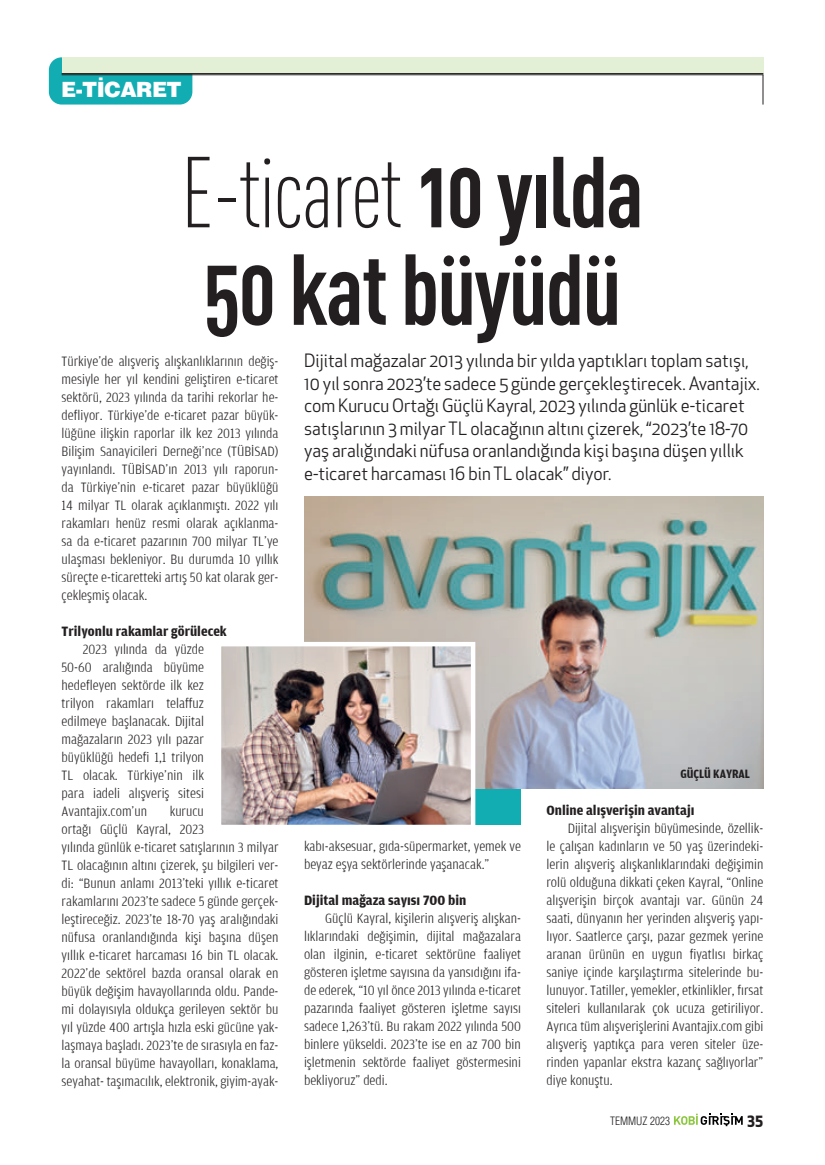
<style>
.page{position:relative;width:825px;height:1165px;background:#fff}
.page>*{position:absolute;margin:0;border:0;box-sizing:border-box;transform-origin:0 0}
.t1{font:99px/97.5px "DIN Cond Bold Alternate";letter-spacing:-.02em;color:#231f20;scale:.95 1}
.t2{font:900 21px "Helveticam";letter-spacing:-.025em;color:#fff}
.t3{font:18px/22.5px "Apex New";color:#231f20}
.t4{font:700 15px "Apex New";color:#231f20}
.t5{font:300 condensed 14.25px/18px "Amplitude Aubi 3";color:#231f20;text-align:justify;scale:1.1 1}
.t6{font:700 condensed 14.25px "Amplitude Aubi 3";color:#231f20;scale:1.1 1}
.t7{font:700 condensed 12.75px "Amplitude Aubi 3";color:#231f20}
.t8{font:300 11.25px "Helveticam Cond";color:#231f20}
.s1{font-family:"DIN Cond Light Alternate"}
</style>
<div class="page">
<div style="left:432px;top:741px;width:89px;height:84px;background:#12adb3"></div>
<div style="left:49px;top:57px;width:143px;height:48px;background:#12adb3;border-radius:13px"></div>
<svg style="left:674px;top:1114px;width:69px;height:12px"></svg>
<div style="left:62px;top:57px;width:701px;height:17px;background:#e3f0d5"></div>
<hr style="left:62px;top:73px;width:701px;height:1px;background:#231f20">
<hr style="left:62px;top:74px;width:701px;height:1px;background:#231f20">
<hr style="left:762px;top:75px;width:1px;height:30px;background:#231f20">
<img style="left:304px;top:496px;width:459px;height:292px">
<img style="left:222px;top:647px;width:248px;height:177px">
<div style="left:217px;top:642px;width:258px;height:187px;border:4px solid #fff"></div>
<p class="t2" style="left:61px;top:76px;width:122px">E-TİCARET</p>
<p class="t1" style="left:181px;top:140px;width:488px"><span class="s1">E-ticaret</span> 10 yılda<br>50 kat büyüdü</p>
<p class="t5" style="left:62px;top:353px;width:199px">Türkiye’de alışveriş alışkanlıklarının değiş&shy;mesiyle her yıl kendini geliştiren e-ticaret sektörü, 2023 yılında da tarihi rekorlar he&shy;defliyor. Türkiye’de e-ticaret pazar büyük&shy;lüğüne ilişkin raporlar ilk kez 2013 yılında Bilişim Sanayicileri Derneği’nce (TÜBİSAD) yayınlandı. TÜBİSAD’ın 2013 yılı raporun&shy;da Türkiye’nin e-ticaret pazar büyüklüğü 14 milyar TL olarak açıklanmıştı. 2022 yılı rakamları henüz resmi olarak açıklanma&shy;sa da e-ticaret pazarının 700 milyar TL’ye ulaşması bekleniyor. Bu durumda 10 yıllık süreçte e-ticaretteki artış 50 kat olarak ger&shy;çekleşmiş olacak.</p>
<p class="t6" style="left:62px;top:624px;width:152px">Trilyonlu rakamlar görülecek</p>
<p class="t5" style="left:62px;top:641px;width:131px;text-indent:21px">2023 yılında da yüzde 50-60 aralığında büyüme hedefleyen sektörde ilk kez trilyon rakamları telaffuz edilmeye başlanacak. Dijital mağazaların 2023 yılı pazar büyüklüğü hedefi 1,1 trilyon TL olacak. Türkiye’nin ilk para iadeli alışveriş sitesi Avantajix.com’un</p>
<p class="t5" style="left:62px;top:803px;width:199px;text-align:left;text-indent:108px">kurucu<br>ortağı Güçlü Kayral, 2023<br>yılında günlük e-ticaret satışlarının 3 milyar TL olacağının altını çizerek, şu bilgileri ver&shy;di: “Bunun anlamı 2013’teki yıllık e-ticaret rakamlarını 2023’te sadece 5 günde gerçek&shy;leştireceğiz. 2023’te 18-70 yaş aralığındaki nüfusa oranlandığında kişi başına düşen yıllık e-ticaret harcaması 16 bin TL olacak.<br>2022’de sektörel bazda oransal olarak en büyük değişim havayollarında oldu. Pande&shy;mi dolayısıyla oldukça gerileyen sektör bu yıl yüzde 400 artışla hızla eski gücüne yak&shy;laşmaya başladı. 2023’te de sırasıyla en faz&shy;la oransal büyüme havayolları, konaklama, seyahat- taşımacılık, elektronik, giyim-ayak-</p>
<p class="t3" style="left:304px;top:350px;width:457px">Dijital mağazalar 2013 yılında bir yılda yaptıkları toplam satışı, 10 yıl sonra 2023’te sadece 5 günde gerçekleştirecek. Avantajix. com Kurucu Ortağı Güçlü Kayral, 2023 yılında günlük e-ticaret satışlarının 3 milyar TL olacağının altını çizerek, “2023’te 18-70 yaş aralığındaki nüfusa oranlandığında kişi başına düşen yıllık e-ticaret harcaması 16 bin TL olacak” diyor.</p>
<p class="t5" style="left:304px;top:837px;width:199px">kabı-aksesuar, gıda-süpermarket, yemek ve beyaz eşya sektörlerinde yaşanacak.”</p>
<p class="t6" style="left:304px;top:892px;width:149px">Dijital mağaza sayısı 700 bin</p>
<p class="t5" style="left:304px;top:909px;width:199px;text-indent:21px">Güçlü Kayral, kişilerin alışveriş alışkan&shy;lıklarındaki değişimin, dijital mağazalara olan ilginin, e-ticaret sektörüne faaliyet gösteren işletme sayısına da yansıdığını ifa&shy;de ederek, “10 yıl önce 2013 yılında e-ticaret pazarında faaliyet gösteren işletme sayısı sadece 1,263’tü. Bu rakam 2022 yılında 500 binlere yükseldi. 2023’te ise en az 700 bin işletmenin sektörde faaliyet göstermesini bekliyoruz” dedi.</p>
<p class="t7" style="left:680px;top:766px;width:71px">GÜÇLÜ KAYRAL</p>
<p class="t6" style="left:546px;top:803px;width:136px">Online alışverişin avantajı</p>
<p class="t5" style="left:546px;top:820px;width:199px;text-indent:21px">Dijital alışverişin büyümesinde, özellik&shy;le çalışan kadınların ve 50 yaş üzerindeki&shy;lerin alışveriş alışkanlıklarındaki değişimin rolü olduğuna dikkati çeken Kayral, “Online alışverişin birçok avantajı var. Günün 24 saati, dünyanın her yerinden alışveriş yapı&shy;lıyor. Saatlerce çarşı, pazar gezmek yerine aranan ürünün en uygun fiyatlısı birkaç saniye içinde karşılaştırma sitelerinde bu&shy;lunuyor. Tatiller, yemekler, etkinlikler, fırsat siteleri kullanılarak çok ucuza getiriliyor.<br>Ayrıca tüm alışverişlerini Avantajix.com gibi alışveriş yaptıkça para veren siteler üze&shy;rinden yapanlar ekstra kazanç sağlıyorlar” diye konuştu.</p>
<p class="t8" style="left:610px;top:1114px;width:61px">TEMMUZ 2023</p>
<p class="t4" style="left:747px;top:1108px;width:18px">35</p>
</div>
